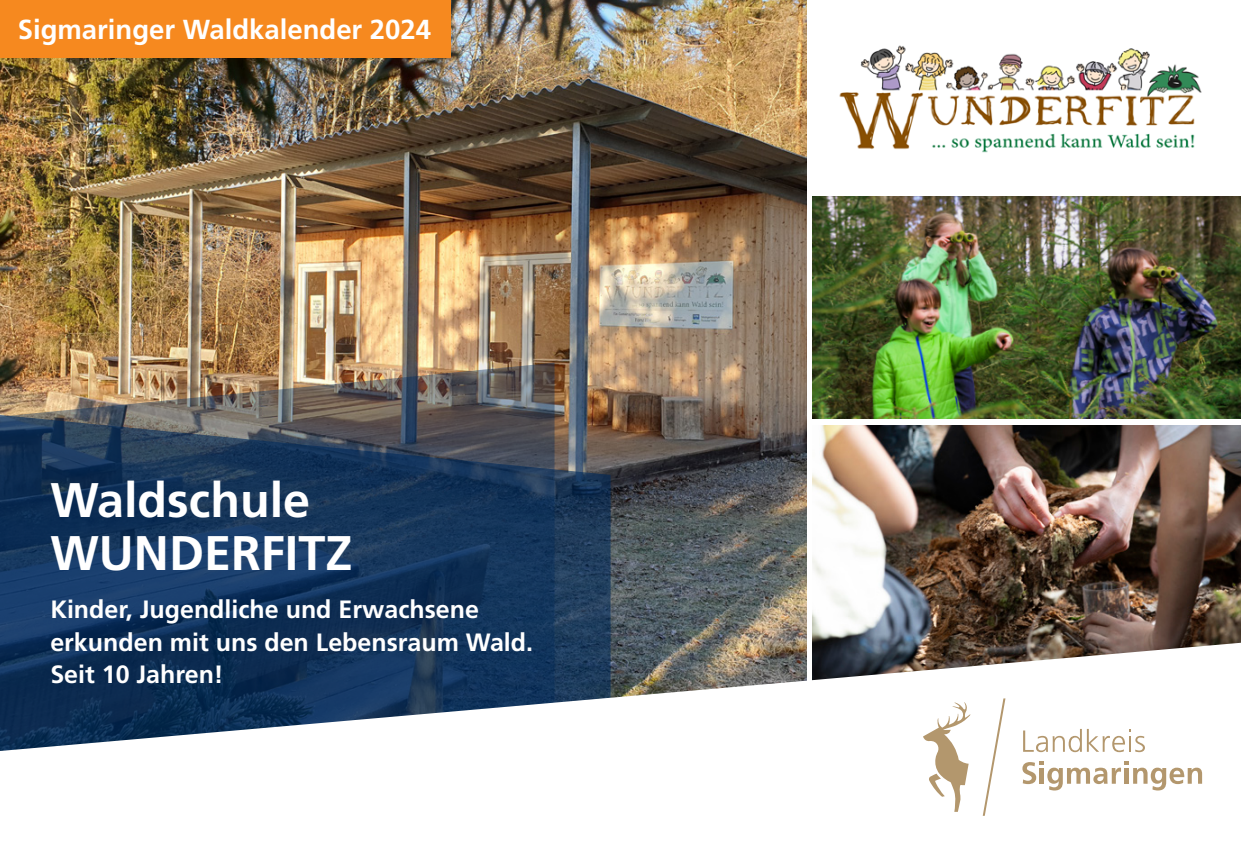
<style>
.page{position:relative;width:1241px;height:851px;background:#fff}
.page>*{position:absolute;margin:0;border:0;box-sizing:border-box;transform-origin:0 0}
.t1{font:700 48.5px/53px "Frutiger LT Std";color:#fff}
.Monat{font:700 27.5px "Frutiger LT Std";color:#fff}
.t2{font:700 25px/32.5px "Frutiger LT Std";color:#fff}
</style>
<div class="page">
<img style="left:812px;top:197px;width:428px;height:221px">
<img style="left:812px;top:425px;width:428px;height:217px">
<img style="left:0;top:0;width:806px;height:642px">
<svg style="left:554px;top:407px;width:56px;height:235px;background:#35465b"></svg>
<svg style="left:0;top:362px;width:554px;height:280px;background:#32465d"></svg>
<svg style="left:0;top:642px;width:1240px;height:174px"></svg>
<div style="left:0;top:0;width:450px;height:57px;background:#f6891f"></div>
<img style="left:839px;top:45px;width:363px;height:108px">
<svg style="left:982px;top:698px;width:23px;height:117px"></svg>
<svg style="left:1022px;top:728px;width:122px;height:24px"></svg>
<svg style="left:1022px;top:761px;width:179px;height:29px"></svg>
<svg style="left:922px;top:702px;width:48px;height:109px"></svg>
<p class="Monat" style="left:18px;top:13px;width:415px">Sigmaringer Waldkalender 2024</p>
<p class="t1" style="left:50px;top:473px;width:303px">Waldschule<br>WUNDERFITZ</p>
<p class="t2" style="left:50px;top:593px;width:484px">Kinder, Jugendliche und Erwachsene erkunden mit uns den Lebensraum Wald.<br>Seit 10 Jahren!</p>
</div>
